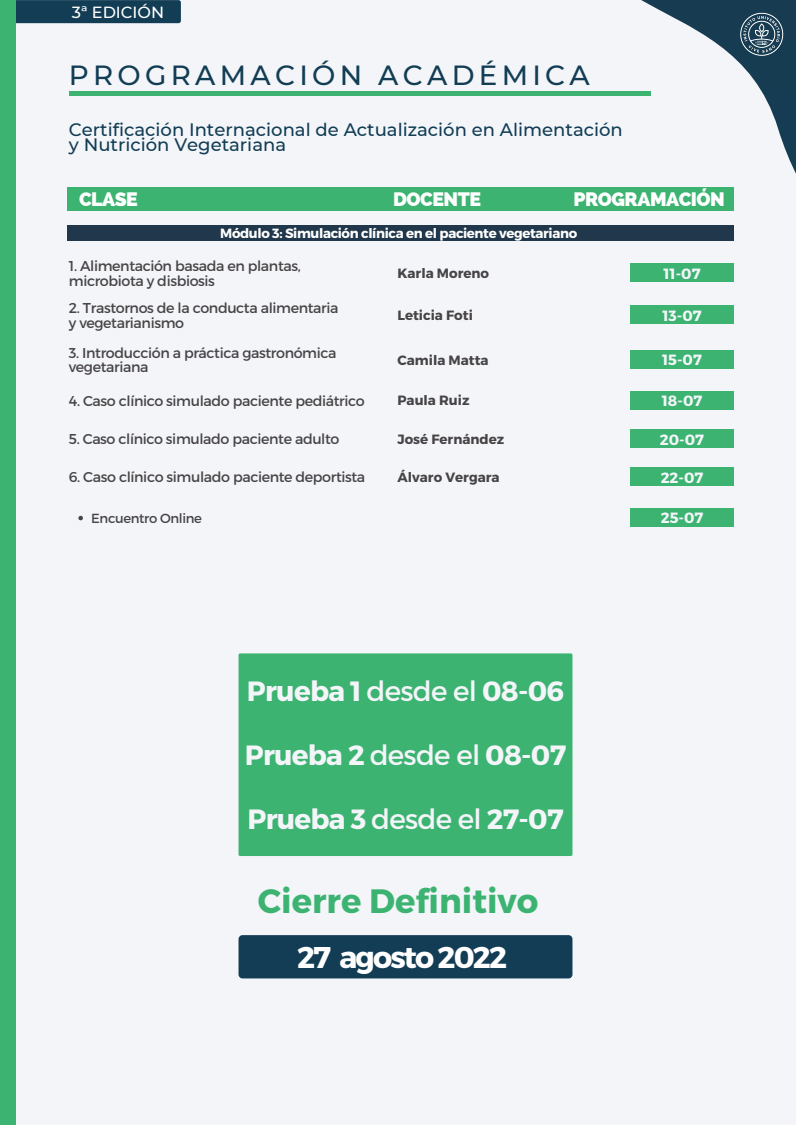
<style>
.page{position:relative;width:796px;height:1125px;background:#fff}
.page>*{position:absolute;margin:0;border:0;box-sizing:border-box;transform-origin:0 0}
.t1{font:700 33.75px "Montserrat";color:#3cb371}
.t2{font:700 30px "Montserrat";letter-spacing:-.06em;color:#fff}
.t3{font:700 27.83px "Montserrat";letter-spacing:-.025em;color:#f3f5f9}
.t4{font:500 27.67px "Montserrat";letter-spacing:.155em;color:#123d54}
.t5{font:800 19.42px "Raleway";letter-spacing:-.025em;color:#fff}
.t6{font:500 18px "Montserrat";color:#123d54}
.t7{font:500 16.12px "Montserrat";color:#fff}
.t8{font:700 14.85px "Montserrat";color:#f3f5f9}
.t9{font:14.25px/14.6px "Montserrat";letter-spacing:-.025em;color:#474446}
.t10{font:700 13.42px "Montserrat";color:#474446}
.t11{font:700 13.35px "Montserrat";letter-spacing:-.025em;color:#fff}
.t12{font:13.2px "Montserrat";letter-spacing:-.025em;color:#474446}
.s1{font-weight:400}
</style>
<div class="page">
<div style="left:0;top:0;width:795px;height:1125px;background:#f3f5f9"></div>
<svg style="left:526px;top:0;width:269px;height:241px"></svg>
<img style="left:731px;top:6px;width:59px;height:59px">
<div style="left:15px;top:0;width:166px;height:23px;background:#123d54"></div>
<div style="left:0;top:0;width:15px;height:1125px;background:#3cb371"></div>
<div style="left:630px;top:264px;width:103px;height:18px;background:#3cb371"></div>
<div style="left:630px;top:305px;width:103px;height:19px;background:#3cb371"></div>
<div style="left:630px;top:350px;width:103px;height:19px;background:#3cb371"></div>
<div style="left:67px;top:225px;width:666px;height:16px;background:#21384c"></div>
<div style="left:238px;top:653px;width:334px;height:203px;background:#3cb371;border-radius:2px"></div>
<div style="left:630px;top:391px;width:103px;height:18px;background:#3cb371"></div>
<svg style="left:78px;top:516px;width:5px;height:4px"></svg>
<div style="left:630px;top:508px;width:103px;height:19px;background:#3cb371"></div>
<div style="left:630px;top:429px;width:103px;height:19px;background:#3cb371"></div>
<div style="left:630px;top:468px;width:103px;height:18px;background:#3cb371"></div>
<div style="left:67px;top:187px;width:666px;height:23px;background:#3cb371"></div>
<div style="left:238px;top:935px;width:334px;height:43px;background:#123d54;border-radius:4px"></div>
<hr style="left:69px;top:92px;width:581px;height:4px;background:#3cb371">
<p class="t7" style="left:72px;top:2px;width:94px">3ª EDICIÓN</p>
<p class="t4" style="left:69px;top:58px;width:522px">PROGRAMACIÓN ACADÉMICA</p>
<p class="t6" style="left:69px;top:118px;width:555px">Certificación Internacional de Actualización en Alimentación</p>
<p class="t6" style="left:69px;top:134px;width:219px">y Nutrición Vegetariana</p>
<p class="t5" style="left:79px;top:187px;width:60px">CLASE</p>
<p class="t5" style="left:393px;top:187px;width:89px">DOCENTE</p>
<p class="t5" style="left:573px;top:187px;width:153px">PROGRAMACIÓN</p>
<p class="t11" style="left:220px;top:225px;width:358px">Módulo 3: Simulación clínica en el paciente vegetariano</p>
<p class="t9" style="left:69px;top:258px;width:233px">1. Alimentación basada en plantas, microbiota y disbiosis</p>
<p class="t10" style="left:397px;top:265px;width:93px">Karla Moreno</p>
<p class="t8" style="left:663px;top:264px;width:39px">11-07</p>
<p class="t9" style="left:69px;top:300px;width:271px">2. Trastornos de la conducta alimentaria</p>
<p class="t9" style="left:69px;top:314px;width:117px">y vegetarianismo</p>
<p class="t10" style="left:397px;top:306px;width:77px">Leticia Foti</p>
<p class="t10" style="left:397px;top:351px;width:93px">Camila Matta</p>
<p class="t8" style="left:662px;top:306px;width:41px">13-07</p>
<p class="t9" style="left:69px;top:345px;width:269px">3. Introducción a práctica gastronómica vegetariana</p>
<p class="t8" style="left:662px;top:350px;width:41px">15-07</p>
<p class="t9" style="left:69px;top:393px;width:297px">4. Caso clínico simulado paciente pediátrico</p>
<p class="t10" style="left:397px;top:392px;width:73px">Paula Ruiz</p>
<p class="t8" style="left:661px;top:391px;width:42px">18-07</p>
<p class="t9" style="left:69px;top:431px;width:272px">5. Caso clínico simulado paciente adulto</p>
<p class="t10" style="left:397px;top:430px;width:108px">José Fernández</p>
<p class="t8" style="left:659px;top:430px;width:46px">20-07</p>
<p class="t9" style="left:69px;top:469px;width:298px">6. Caso clínico simulado paciente deportista</p>
<p class="t10" style="left:397px;top:469px;width:104px">Álvaro Vergara</p>
<p class="t8" style="left:660px;top:468px;width:44px">22-07</p>
<p class="t12" style="left:91px;top:509px;width:112px">Encuentro Online</p>
<p class="t8" style="left:660px;top:509px;width:44px">25-07</p>
<p class="t3" style="left:247px;top:673px;width:319px">Prueba 1 <span class="s1">desde el</span> 08-06</p>
<p class="t3" style="left:245px;top:737px;width:323px">Prueba 2 <span class="s1">desde el</span> 08-07</p>
<p class="t3" style="left:247px;top:801px;width:317px">Prueba 3 <span class="s1">desde el</span> 27-07</p>
<p class="t1" style="left:258px;top:879px;width:282px">Cierre Definitivo</p>
<p class="t2" style="left:297px;top:938px;width:211px">27 agosto 2022</p>
</div>
